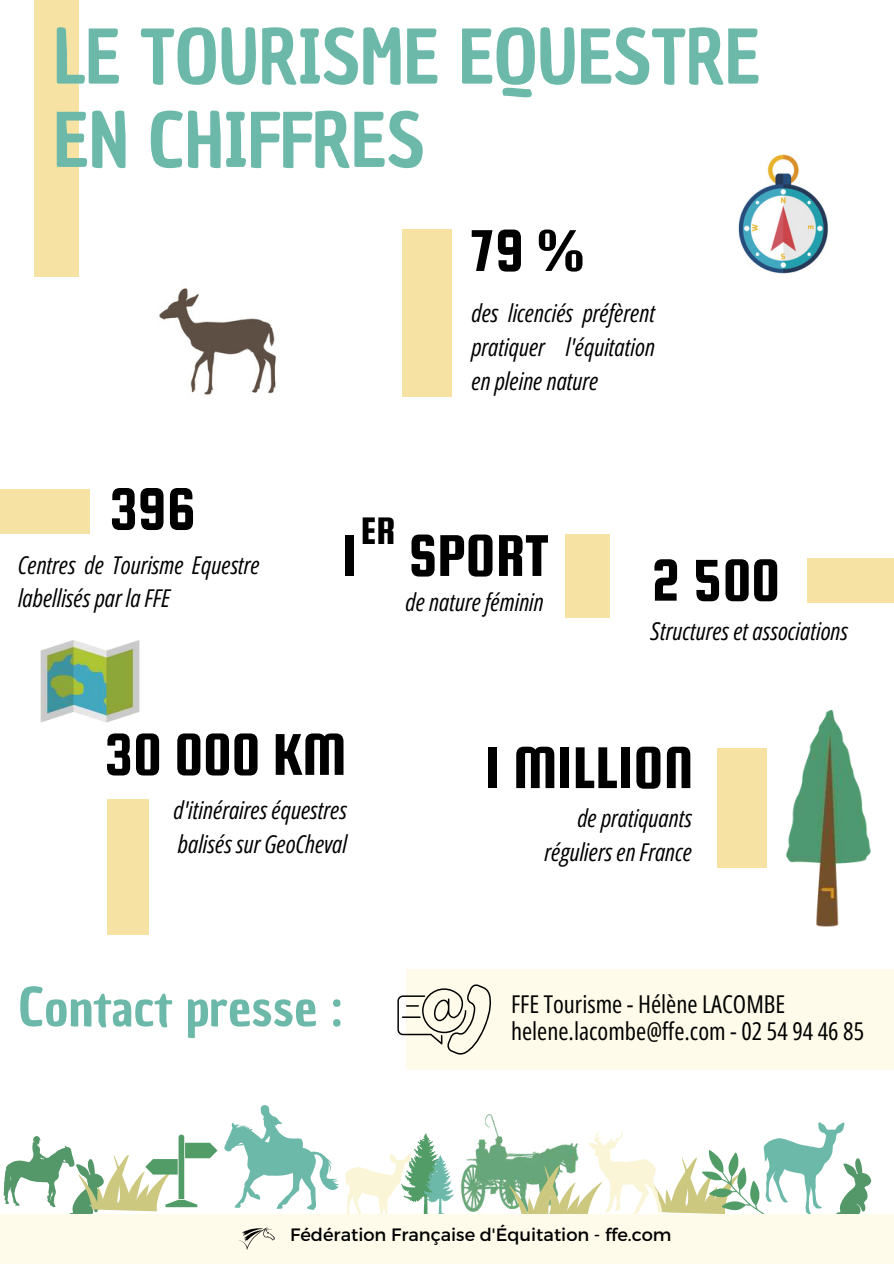
<style>
.page{position:relative;width:894px;height:1264px;background:#fff}
.page>*{position:absolute;margin:0;border:0;box-sizing:border-box;transform-origin:0 0}
.t1{font:73.35px/83.2px "Chau Philomene One";color:#6cb9aa}
.t2{font:63px "Squada One";color:#000}
.t3{font:51.45px "Chau Philomene One";color:#6cb9aa}
.t4{font:40.95px "Squada One";color:#000}
.t5{font:italic 24.6px/33.8px "Open Sans Condensed";color:#000}
.t6{font:24.6px/27px "Open Sans Condensed";color:#000}
.t7{font:17.85px "Montserrat";color:#000}
</style>
<div class="page">
<img style="left:460px;top:1114px;width:48px;height:98px">
<svg style="left:508px;top:1122px;width:363px;height:91px"></svg>
<svg style="left:345px;top:1133px;width:108px;height:80px"></svg>
<svg style="left:224px;top:1105px;width:115px;height:104px"></svg>
<div style="left:0;top:1213px;width:893px;height:50px;background:#fefbea"></div>
<svg style="left:3px;top:1134px;width:214px;height:80px"></svg>
<div style="left:34px;top:0;width:45px;height:276px;background:#f6e3a3"></div>
<div style="left:0;top:489px;width:89px;height:44px;background:#f6e3a3"></div>
<div style="left:717px;top:748px;width:49px;height:119px;background:#f6e3a3"></div>
<div style="left:108px;top:799px;width:41px;height:135px;background:#f6e3a3"></div>
<div style="left:806px;top:558px;width:87px;height:44px;background:#f6e3a3"></div>
<div style="left:402px;top:229px;width:50px;height:167px;background:#f6e3a3"></div>
<div style="left:565px;top:534px;width:45px;height:84px;background:#f6e3a3"></div>
<div style="left:405px;top:968px;width:488px;height:101px;background:#fefbea"></div>
<svg style="left:397px;top:984px;width:95px;height:70px"></svg>
<img style="left:40px;top:640px;width:100px;height:83px">
<img style="left:763px;top:709px;width:108px;height:218px">
<img style="left:159px;top:288px;width:117px;height:107px">
<img style="left:738px;top:154px;width:90px;height:120px">
<img style="left:239px;top:1227px;width:36px;height:22px">
<h1 class="t1" style="left:53px;top:16px;width:708px">LE TOURISME EQUESTRE<br>EN CHIFFRES</h1>
<h2 class="t2" style="left:468px;top:217px;width:117px">79 %</h2>
<h2 class="t2" style="left:109px;top:475px;width:88px">396</h2>
<p class="t5" style="left:18px;top:547px;width:243px">Centres de Tourisme Equestre labellisés par la FFE</p>
<p class="t5" style="left:471px;top:296px;width:185px;text-align:justify">des licenciés préfèrent pratiquer l'équitation en pleine nature</p>
<h3 class="t4" style="left:361px;top:509px;width:36px">ER</h3>
<h2 class="t2" style="left:341px;top:521px;width:209px">1 SPORT</h2>
<p class="t5" style="left:405px;top:585px;width:140px">de nature féminin</p>
<h2 class="t2" style="left:651px;top:546px;width:130px">2 500</h2>
<p class="t5" style="left:650px;top:613px;width:199px">Structures et associations</p>
<h2 class="t2" style="left:104px;top:720px;width:244px">30 000 KM</h2>
<p class="t5" style="left:173px;top:792px;width:175px">d'itinéraires équestres balisés sur GeoCheval</p>
<h3 class="t3" style="left:18px;top:972px;width:325px">Contact presse :</h3>
<h2 class="t2" style="left:484px;top:733px;width:210px">1 MILLION</h2>
<p class="t5" style="left:544px;top:800px;width:149px;text-align:right">de pratiquants réguliers en France</p>
<p class="t6" style="left:511px;top:990px;width:354px">FFE Tourisme - Hélène LACOMBE helene.lacombe@ffe.com - 02 54 94 46 85</p>
<p class="t7" style="left:290px;top:1224px;width:383px">Fédération Française d'Équitation - ffe.com</p>
</div>
